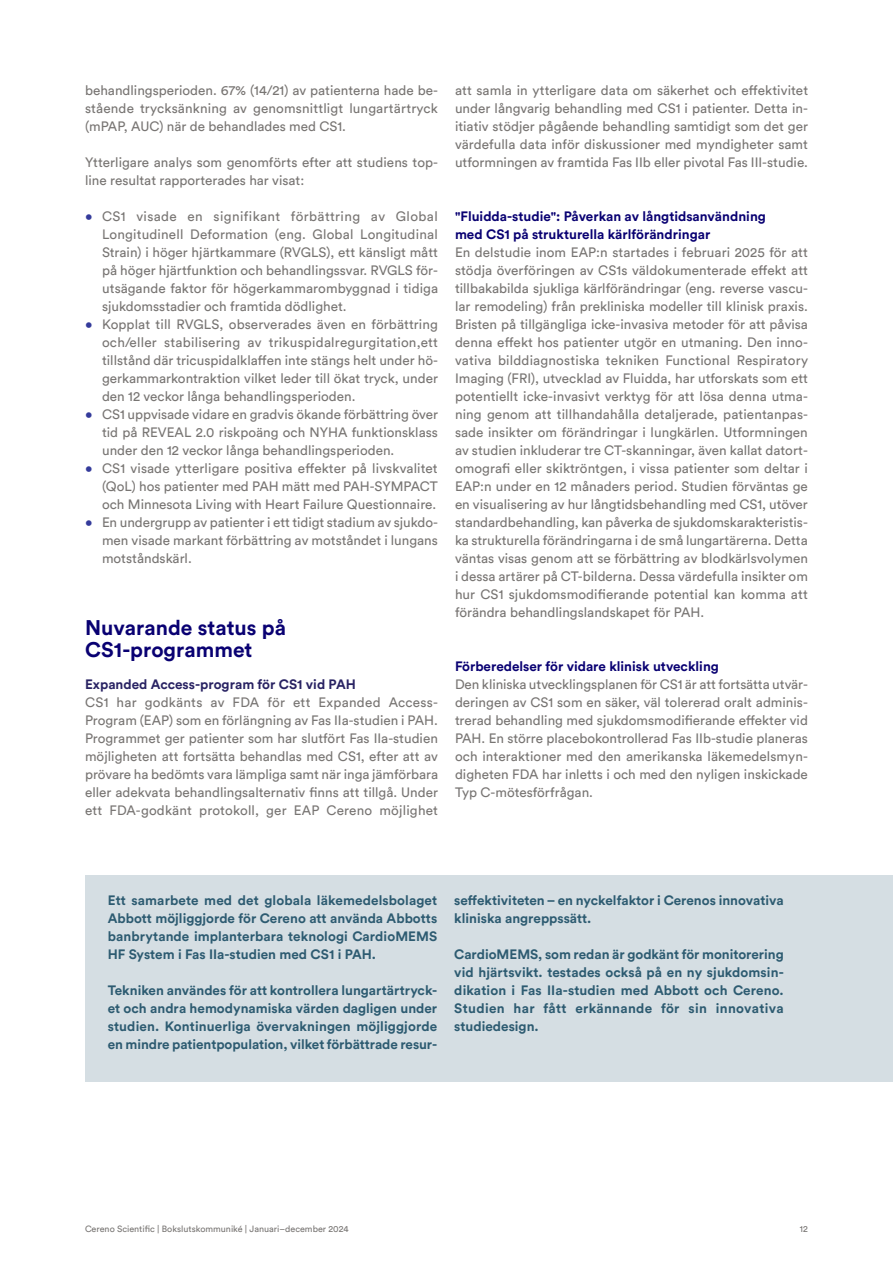
<style>
.page{position:relative;width:893px;height:1263px;background:#fff}
.page>*{position:absolute;margin:0;border:0;box-sizing:border-box;transform-origin:0 0}
.t1{font:700 21px/22.5px "Circular Std";color:#090072}
.t2{font:13.5px/18px "Circular Std";color:#787573;text-align:justify}
.t3{font:700 13.5px/18px "Circular Std";color:#2d5b71;text-align:justify}
.t4{font:700 13.5px/18px "Circular Std";color:#090072}
.t5{font:700 13.5px "Circular Std";color:#292363}
.t6{font:9px "Circular Std";color:#787573}
.s1{color:#343b9b}
</style>
<div class="page">
<div style="left:85px;top:875px;width:808px;height:206px;background:#d5dee3"></div>
<p class="t2" style="left:85px;top:81px;width:354px">behandlingsperioden. 67% (14/21) av patienterna hade be&shy;stående trycksänkning av genomsnittligt lungartärtryck (mPAP, AUC) när de behandlades med CS1.</p>
<p class="t2" style="left:85px;top:153px;width:355px">Ytterligare analys som genomförts efter att studiens top&shy;line resultat rapporterades har visat:</p>
<p class="t2" style="left:102px;top:207px;width:338px;text-indent:-17px"><span class="s1">•</span> CS1 visade en signifikant förbättring av Global Longitudinell Deformation (eng. Global Longitudinal Strain) i höger hjärtkammare (RVGLS), ett känsligt mått på höger hjärtfunktion och behandlingssvar. RVGLS för&shy;utsägande faktor för högerkammarombyggnad i tidiga sjukdomsstadier och framtida dödlighet.</p>
<p class="t2" style="left:102px;top:315px;width:338px;text-indent:-17px"><span class="s1">•</span> Kopplat till RVGLS, observerades även en förbättring och/eller stabilisering av trikuspidalregurgitation,ett tillstånd där tricuspidalklaffen inte stängs helt under hö&shy;gerkammarkontraktion vilket leder till ökat tryck, under den 12 veckor långa behandlingsperioden.</p>
<p class="t2" style="left:102px;top:405px;width:337px;text-indent:-17px"><span class="s1">•</span> CS1 uppvisade vidare en gradvis ökande förbättring över tid på REVEAL 2.0 riskpoäng och NYHA funktionsklass under den 12 veckor långa behandlingsperioden.</p>
<p class="t2" style="left:102px;top:459px;width:337px;text-indent:-17px"><span class="s1">•</span> CS1 visade ytterligare positiva effekter på livskvalitet (QoL) hos patienter med PAH mätt med PAH-SYMPACT och Minnesota Living with Heart Failure Questionnaire.</p>
<p class="t2" style="left:102px;top:513px;width:337px;text-indent:-17px"><span class="s1">•</span> En undergrupp av patienter i ett tidigt stadium av sjukdo&shy;men visade markant förbättring av motståndet i lungans motståndskärl.</p>
<h2 class="t1" style="left:85px;top:615px;width:202px">Nuvarande status på<br>CS1-programmet</h2>
<p class="t5" style="left:85px;top:675px;width:272px">Expanded Access-program för CS1 vid PAH</p>
<p class="t2" style="left:85px;top:693px;width:355px">CS1 har godkänts av FDA för ett Expanded Access-Program (EAP) som en förlängning av Fas IIa-studien i PAH.<br>Programmet ger patienter som har slutfört Fas IIa-studien möjligheten att fortsätta behandlas med CS1, efter att av prövare ha bedömts vara lämpliga samt när inga jämförbara eller adekvata behandlingsalternativ finns att tillgå. Under ett FDA-godkänt protokoll, ger EAP Cereno möjlighet</p>
<p class="t2" style="left:455px;top:81px;width:355px">att samla in ytterligare data om säkerhet och effektivitet under långvarig behandling med CS1 i patienter. Detta in&shy;itiativ stödjer pågående behandling samtidigt som det ger värdefulla data inför diskussioner med myndigheter samt utformningen av framtida Fas IIb eller pivotal Fas III-studie.</p>
<h3 class="t4" style="left:455px;top:207px;width:312px">"Fluidda-studie": Påverkan av långtidsanvändning med CS1 på strukturella kärlförändringar</h3>
<p class="t2" style="left:455px;top:243px;width:355px">En delstudie inom EAP:n startades i februari 2025 för att stödja överföringen av CS1s väldokumenterade effekt att tillbakabilda sjukliga kärlförändringar (eng. reverse vascu&shy;lar remodeling) från prekliniska modeller till klinisk praxis.<br>Bristen på tillgängliga icke-invasiva metoder för att påvisa denna effekt hos patienter utgör en utmaning. Den inno&shy;vativa bilddiagnostiska tekniken Functional Respiratory Imaging (FRI), utvecklad av Fluidda, har utforskats som ett potentiellt icke-invasivt verktyg för att lösa denna utma&shy;ning genom att tillhandahålla detaljerade, patientanpas&shy;sade insikter om förändringar i lungkärlen. Utformningen av studien inkluderar tre CT-skanningar, även kallat datort&shy;omografi eller skiktröntgen, i vissa patienter som deltar i EAP:n under en 12 månaders period. Studien förväntas ge en visualisering av hur långtidsbehandling med CS1, utöver standardbehandling, kan påverka de sjukdomskarakteristis&shy;ka strukturella förändringarna i de små lungartärerna. Detta väntas visas genom att se förbättring av blodkärlsvolymen i dessa artärer på CT-bilderna. Dessa värdefulla insikter om hur CS1 sjukdomsmodifierande potential kan komma att förändra behandlingslandskapet för PAH.</p>
<h3 class="t4" style="left:455px;top:657px;width:265px">Förberedelser för vidare klinisk utveckling</h3>
<p class="t2" style="left:455px;top:675px;width:354px">Den kliniska utvecklingsplanen för CS1 är att fortsätta utvär&shy;deringen av CS1 som en säker, väl tolererad oralt adminis&shy;trerad behandling med sjukdomsmodifierande effekter vid PAH. En större placebokontrollerad Fas IIb-studie planeras och interaktioner med den amerikanska läkemedelsmyn&shy;digheten FDA har inletts i och med den nyligen inskickade Typ C-mötesförfrågan.</p>
<p class="t3" style="left:108px;top:891px;width:331px">Ett samarbete med det globala läkemedelsbolaget Abbott möjliggjorde för Cereno att använda Abbotts banbrytande implanterbara teknologi CardioMEMS HF System i Fas IIa-studien med CS1 i PAH.</p>
<p class="t3" style="left:108px;top:981px;width:331px">Tekniken användes för att kontrollera lungartärtryck&shy;et och andra hemodynamiska värden dagligen under studien. Kontinuerliga övervakningen möjliggjorde en mindre patientpopulation, vilket förbättrade resur-</p>
<p class="t3" style="left:454px;top:891px;width:331px">seffektiviteten – en nyckelfaktor i Cerenos innovativa kliniska angreppssätt.</p>
<p class="t3" style="left:454px;top:945px;width:331px">CardioMEMS, som redan är godkänt för monitorering vid hjärtsvikt. testades också på en ny sjukdomsin&shy;dikation i Fas IIa-studien med Abbott och Cereno.<br>Studien har fått erkännande för sin innovativa studiedesign.</p>
<p class="t6" style="left:85px;top:1223px;width:265px">Cereno Scientific | Bokslutskommuniké | Januari–december 2024</p>
<p class="t6" style="left:800px;top:1223px;width:9px">12</p>
</div>
